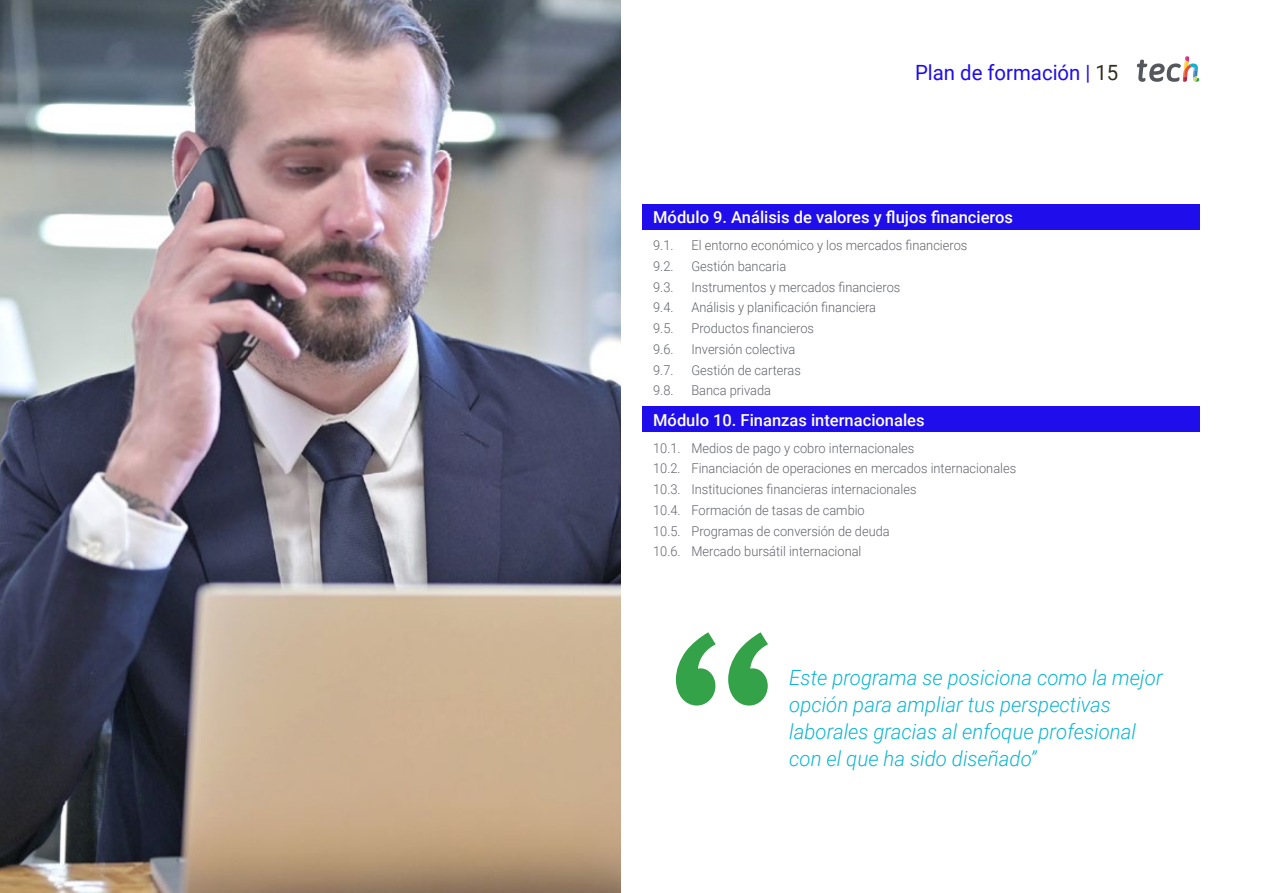
<style>
.page{position:relative;width:1263px;height:893px;background:#fff}
.page>*{position:absolute;margin:0;border:0;box-sizing:border-box;transform-origin:0 0}
.t1{font:italic 300 21px/27px "Roboto";color:#0fb6cf}
.t2{font:21px "Roboto";color:#1f0dec}
.t3{font:500 16.5px "Roboto";color:#fff}
.t4{font:300 13.5px/20.7px "Roboto";color:#61646a;scale:.95 1}
.s1{color:#312e20}
</style>
<div class="page">
<div style="left:642px;top:204px;width:557px;height:25px;background:#1f0dec"></div>
<div style="left:642px;top:407px;width:557px;height:25px;background:#1f0dec"></div>
<svg style="left:1137px;top:56px;width:62px;height:26px"></svg>
<img style="left:0;top:0;width:621px;height:893px">
<svg style="left:676px;top:632px;width:92px;height:73px"></svg>
<h1 class="t2" style="left:915px;top:57px;width:205px">Plan de formación | <span class="s1">15</span></h1>
<p class="t3" style="left:653px;top:206px;width:361px">Módulo 9. Análisis de valores y flujos financieros</p>
<p class="t4" style="left:653px;top:235px;width:23px">9.1.</p>
<p class="t4" style="left:691px;top:235px;width:292px">El entorno económico y los mercados financieros</p>
<p class="t4" style="left:653px;top:255px;width:23px">9.2.</p>
<p class="t4" style="left:691px;top:255px;width:101px">Gestión bancaria</p>
<p class="t4" style="left:653px;top:276px;width:23px">9.3.</p>
<p class="t4" style="left:691px;top:276px;width:221px">Instrumentos y mercados financieros</p>
<p class="t4" style="left:653px;top:297px;width:23px">9.4.</p>
<p class="t4" style="left:691px;top:297px;width:196px">Análisis y planificación financiera</p>
<p class="t4" style="left:653px;top:318px;width:23px">9.5.</p>
<p class="t4" style="left:691px;top:318px;width:131px">Productos financieros</p>
<p class="t4" style="left:653px;top:338px;width:23px">9.6.</p>
<p class="t4" style="left:691px;top:338px;width:111px">Inversión colectiva</p>
<p class="t4" style="left:653px;top:359px;width:23px">9.7.</p>
<p class="t4" style="left:691px;top:359px;width:117px">Gestión de carteras</p>
<p class="t4" style="left:653px;top:380px;width:23px">9.8.</p>
<p class="t4" style="left:691px;top:380px;width:85px">Banca privada</p>
<p class="t3" style="left:653px;top:408px;width:273px">Módulo 10. Finanzas internacionales</p>
<p class="t4" style="left:653px;top:437px;width:384px">10.1. Medios de pago y cobro internacionales<br>10.2. Financiación de operaciones en mercados internacionales 10.3. Instituciones financieras internacionales<br>10.4. Formación de tasas de cambio<br>10.5. Programas de conversión de deuda<br>10.6. Mercado bursátil internacional</p>
<h1 class="t1" style="left:789px;top:663px;width:375px">Este programa se posiciona como la mejor opción para ampliar tus perspectivas laborales gracias al enfoque profesional con el que ha sido diseñado”</h1>
</div>
